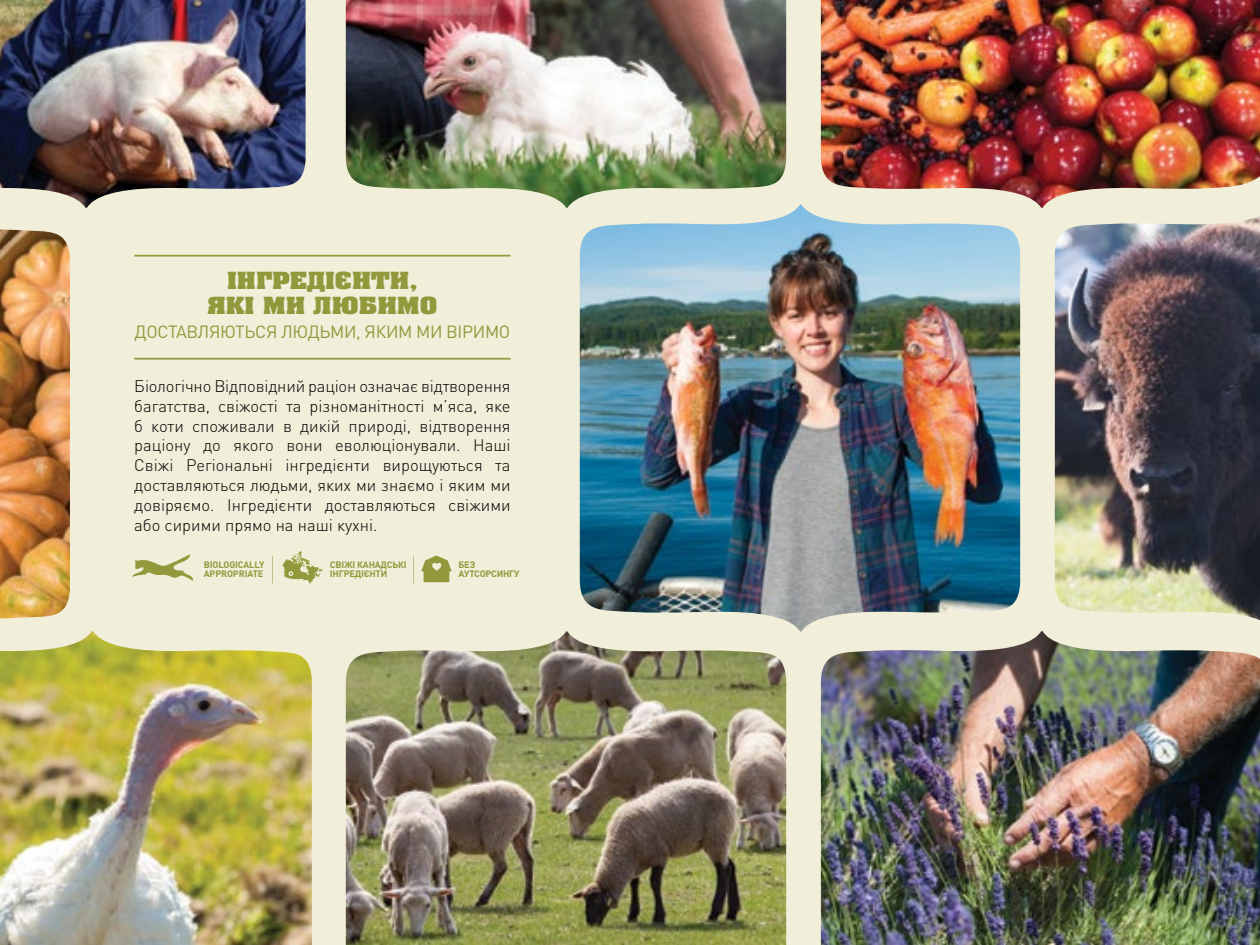
<style>
.page{position:relative;width:1260px;height:945px;background:#f1efd9}
.page>*{position:absolute;margin:0;border:0;box-sizing:border-box;transform-origin:0 0}
.t1{font:700 20.12px/24.5px "AG Aalen";color:#91993c;text-align:center;scale:1.22 1}
.t2{font:17.5px "DIN Pro";letter-spacing:-.02em;color:#91993c}
.t3{font:300 16.62px/19.9px "DIN Pro";color:#000;text-align:justify}
.t4{font:700 9.28px/9.5px "DIN Pro";letter-spacing:-.02em;color:#91993c}
</style>
<div class="page">
<img style="left:346px;top:0;width:440px;height:208px">
<hr style="left:134px;top:255px;width:377px;height:2px;background:#91993c">
<hr style="left:134px;top:358px;width:377px;height:2px;background:#91993c">
<img style="left:0;top:229px;width:70px;height:390px">
<img style="left:346px;top:631px;width:440px;height:314px">
<img style="left:821px;top:631px;width:439px;height:314px">
<img style="left:821px;top:0;width:439px;height:208px">
<svg style="left:421px;top:556px;width:31px;height:26px"></svg>
<svg style="left:272px;top:556px;width:1px;height:27px"></svg>
<svg style="left:413px;top:556px;width:1px;height:27px"></svg>
<img style="left:1055px;top:216px;width:205px;height:404px">
<img style="left:580px;top:204px;width:440px;height:428px">
<img style="left:0;top:0;width:306px;height:208px">
<img style="left:0;top:631px;width:312px;height:314px">
<svg style="left:132px;top:554px;width:61px;height:27px"></svg>
<svg style="left:283px;top:551px;width:40px;height:33px"></svg>
<p class="t1" style="left:207px;top:269px;width:190px">ІНГРЕДІЄНТИ,<br>ЯКІ МИ ЛЮБИМО</p>
<p class="t2" style="left:135px;top:320px;width:377px">ДОСТАВЛЯЮТЬСЯ ЛЮДЬМИ, ЯКИМ МИ ВІРИМО</p>
<p class="t3" style="left:134px;top:375px;width:378px">Біологічно Відповідний раціон означає відтворення багатства, свіжості та різноманітності м’яса, яке б коти споживали в дикій природі, відтворення раціону до якого вони еволюціонували. Наші Свіжі Регіональні інгредієнти вирощуються та доставляються людьми, яких ми знаємо і яким ми довіряємо. Інгредієнти доставляються свіжими або сирими прямо на наші кухні.</p>
<p class="t4" style="left:204px;top:559px;width:62px">BIOLOGICALLY<br>APPROPRIATE</p>
<p class="t4" style="left:330px;top:559px;width:78px">СВІЖІ КАНАДСЬКІ<br>ІНГРЕДІЄНТИ</p>
<p class="t4" style="left:458px;top:559px;width:63px">БЕЗ<br>АУТСОРСИНГУ</p>
</div>
